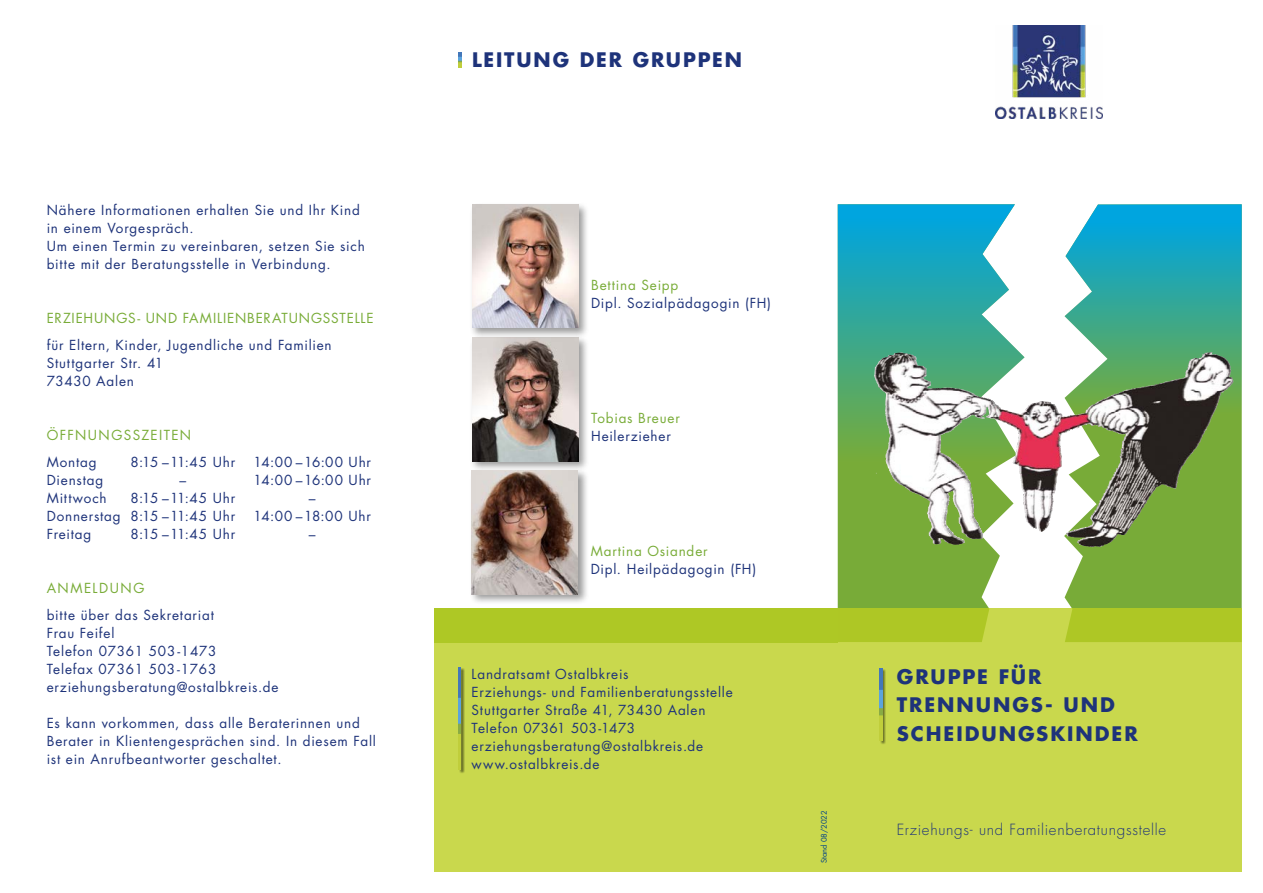
<style>
.page{position:relative;width:1263px;height:893px;background:#fff}
.page>*{position:absolute;margin:0;border:0;box-sizing:border-box;transform-origin:0 0}
.Titel{font:700 19.5px/28.5px "Futura Std";letter-spacing:.1em;color:#1e337a}
.Titel_innen{font:700 19.5px "Futura Std";letter-spacing:.1em;color:#1e337a}
.Fließtext{font:300 15px "Futura Std";letter-spacing:.045em;color:#1e337a}
.Fließtext-2{font:13.5px/18px "Futura Std";letter-spacing:.06em;color:#1e337a}
.grüne_Ü{font:13.5px "Futura Std";letter-spacing:.07em;color:#79ac38}
.Fließtext-3{font:13.5px/18px "Futura Std";letter-spacing:.06em;color:#79ac38}
.Fließtext-4{font:13.5px "Futura Std";letter-spacing:.04em;color:#1e337a}
.grüne_Ü-2{font:13.5px "Futura Std";letter-spacing:.1em;color:#79ac38}
.grüne_Ü-3{font:13.5px "Futura Std";letter-spacing:.11em;color:#79ac38}
.Text{font:7.5px "Futura Std";color:#004289}
.s1{color:#79ac38}
.s2{color:#1e337a}
</style>
<div class="page">
<svg style="left:1064px;top:204px;width:178px;height:404px;background:#61a57c"></svg>
<svg style="left:838px;top:204px;width:186px;height:404px"></svg>
<img style="left:996px;top:26px;width:106px;height:92px">
<img style="left:459px;top:52px;width:3px;height:15px">
<div style="left:469px;top:335px;width:120px;height:137px;background:#000;opacity:.4"></div>
<img style="left:472px;top:339px;width:106px;height:122px">
<div style="left:469px;top:202px;width:120px;height:137px;background:#000;opacity:.4"></div>
<img style="left:472px;top:204px;width:106px;height:124px">
<img style="left:909px;top:352px;width:298px;height:65px">
<svg style="left:434px;top:608px;width:808px;height:264px;background:#c5d648"></svg>
<div style="left:459px;top:668px;width:6px;height:106px;background:#000;opacity:.5"></div>
<img style="left:458px;top:668px;width:3px;height:102px">
<div style="left:880px;top:669px;width:6px;height:75px;background:#000;opacity:.5"></div>
<img style="left:879px;top:668px;width:3px;height:73px">
<div style="left:469px;top:468px;width:120px;height:137px;background:#000;opacity:.4"></div>
<img style="left:472px;top:471px;width:106px;height:123px">
<p class="Fließtext-2" style="left:47px;top:201px;width:315px">Nähere Informationen erhalten Sie und Ihr Kind in einem Vorgespräch.</p>
<p class="Fließtext-2" style="left:47px;top:237px;width:320px">Um einen Termin zu vereinbaren, setzen Sie sich bitte mit der Beratungsstelle in Verbindung.</p>
<h3 class="grüne_Ü" style="left:47px;top:310px;width:328px">ERZIEHUNGS- UND FAMILIENBERATUNGSSTELLE</h3>
<p class="Fließtext-2" style="left:47px;top:336px;width:286px">für Eltern, Kinder, Jugendliche und Familien</p>
<p class="Fließtext-2" style="left:47px;top:354px;width:118px">Stuttgarter Str. 41<br>73430 Aalen</p>
<h3 class="grüne_Ü-2" style="left:47px;top:427px;width:146px">ÖFFNUNGSSZEITEN</h3>
<p class="Fließtext-2" style="left:47px;top:453px;width:51px">Montag</p>
<p class="Fließtext-2" style="left:131px;top:453px;width:106px">8:15 –11:45 Uhr</p>
<p class="Fließtext-2" style="left:253px;top:453px;width:119px">14:00 –16:00 Uhr</p>
<p class="Fließtext-2" style="left:47px;top:471px;width:58px">Dienstag</p>
<p class="Fließtext-2" style="left:180px;top:471px;width:8px">–</p>
<p class="Fließtext-2" style="left:253px;top:471px;width:119px">14:00 –16:00 Uhr</p>
<p class="Fließtext-2" style="left:47px;top:489px;width:61px">Mittwoch</p>
<p class="Fließtext-2" style="left:131px;top:489px;width:106px">8:15 –11:45 Uhr</p>
<p class="Fließtext-2" style="left:309px;top:489px;width:8px">–</p>
<p class="Fließtext-2" style="left:47px;top:507px;width:190px">Donnerstag 8:15 –11:45 Uhr</p>
<p class="Fließtext-2" style="left:254px;top:507px;width:119px">14:00 –18:00 Uhr</p>
<p class="Fließtext-2" style="left:47px;top:525px;width:46px">Freitag</p>
<p class="Fließtext-2" style="left:131px;top:525px;width:106px">8:15 –11:45 Uhr</p>
<p class="Fließtext-2" style="left:309px;top:525px;width:8px">–</p>
<h3 class="grüne_Ü-3" style="left:47px;top:580px;width:99px">ANMELDUNG</h3>
<p class="Fließtext-2" style="left:47px;top:606px;width:169px">bitte über das Sekretariat</p>
<p class="Fließtext-2" style="left:47px;top:624px;width:69px">Frau Feifel</p>
<p class="Fließtext-2" style="left:47px;top:642px;width:171px">Telefon 07361 503-1473</p>
<p class="Fließtext-2" style="left:47px;top:660px;width:171px">Telefax 07361 503-1763</p>
<p class="Fließtext-2" style="left:47px;top:678px;width:233px">erziehungsberatung@ostalbkreis.de</p>
<p class="Fließtext-2" style="left:47px;top:714px;width:331px">Es kann vorkommen, dass alle Beraterinnen und<br>Berater in Klientengesprächen sind. In diesem Fall ist ein Anrufbeantworter geschaltet.</p>
<h2 class="Titel_innen" style="left:472px;top:47px;width:272px">LEITUNG DER GRUPPEN</h2>
<p class="Fließtext-2" style="left:591px;top:276px;width:182px"><span class="s1">Bettina Seipp<br></span>Dipl. Sozialpädagogin (FH)</p>
<p class="Fließtext-3" style="left:591px;top:409px;width:90px">Tobias Breuer<br><span class="s2">Heilerzieher</span></p>
<p class="Fließtext-2" style="left:591px;top:542px;width:167px"><span class="s1">Martina Osiander<br></span>Dipl. Heilpädagogin (FH)</p>
<p class="Fließtext-2" style="left:472px;top:665px;width:158px">Landratsamt Ostalbkreis</p>
<p class="Fließtext-2" style="left:472px;top:683px;width:263px">Erziehungs- und Familienberatungsstelle</p>
<p class="Fließtext-2" style="left:472px;top:701px;width:235px">Stuttgarter Straße 41, 73430 Aalen</p>
<p class="Fließtext-4" style="left:472px;top:719px;width:165px">Telefon 07361 503-1473</p>
<p class="Fließtext-2" style="left:472px;top:737px;width:233px">erziehungsberatung@ostalbkreis.de</p>
<p class="Fließtext-2" style="left:472px;top:755px;width:129px">www.ostalbkreis.de</p>
<p class="Text" style="left:819px;top:863px;width:54px;rotate:-90deg">Stand 08/2022</p>
<h1 class="Titel" style="left:897px;top:662px;width:242px">GRUPPE FÜR<br>TRENNUNGS- UND<br>SCHEIDUNGSKINDER</h1>
<p class="Fließtext" style="left:897px;top:821px;width:271px">Erziehungs- und Familienberatungsstelle</p>
</div>
